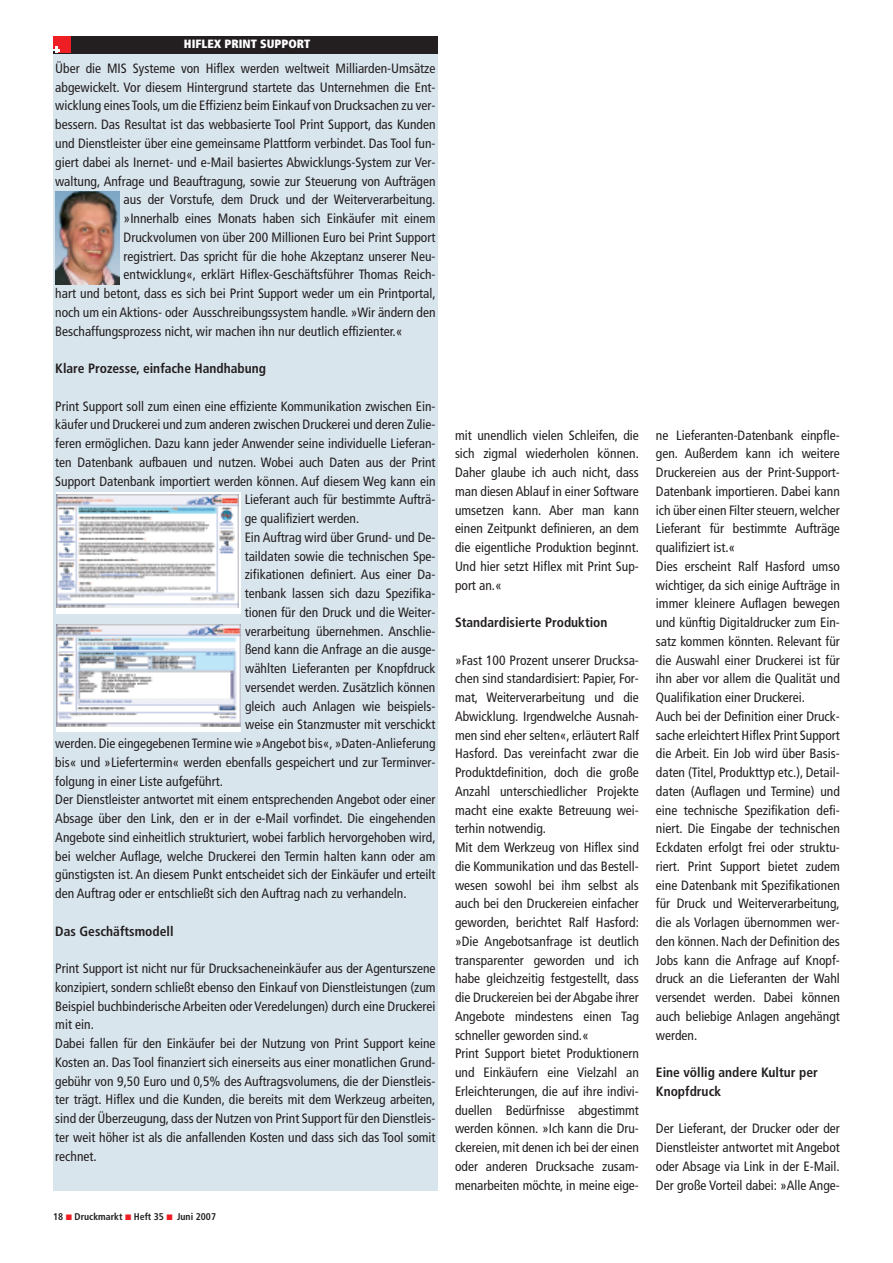
<style>
.page{position:relative;width:893px;height:1263px;background:#fff}
.page>*{position:absolute;margin:0;border:0;box-sizing:border-box;transform-origin:0 0}
.t1{font:condensed 13.5px/18.8px "Frutiger";color:#231f20}
.t2{font:700 condensed 13.5px/18.8px "Frutiger";color:#231f20}
.t3{font:900 condensed 12px "Frutiger";color:#fff}
.t4{font:700 condensed 9.75px "Frutiger";color:#231f20}
</style>
<div class="page">
<div style="left:53px;top:36px;width:385px;height:1155px;background:#d9e5ed"></div>
<div style="left:53px;top:36px;width:385px;height:17px;background:#231f20"></div>
<img style="left:55px;top:191px;width:64px;height:94px">
<div style="left:56px;top:492px;width:184px;height:122px;background:#fff"></div>
<img style="left:56px;top:494px;width:183px;height:113px">
<div style="left:57px;top:625px;width:184px;height:106px;background:#fff"></div>
<img style="left:57px;top:625px;width:184px;height:102px">
<div style="left:53px;top:36px;width:17px;height:17px;background:#ee1e24"></div>
<svg style="left:53px;top:47px;width:7px;height:6px"></svg>
<p class="t3" style="left:184px;top:39px;width:128px">HIFLEX PRINT SUPPORT</p>
<p class="t1" style="left:55px;top:60px;width:382px">Über die MIS Systeme von Hiflex werden weltweit Milliarden-Umsätze</p>
<p class="t1" style="left:55px;top:79px;width:382px">abgewickelt. Vor diesem Hintergrund startete das Unternehmen die Ent-</p>
<p class="t1" style="left:55px;top:97px;width:382px">wicklung eines Tools, um die Effizienz beim Einkauf von Drucksachen zu ver-</p>
<p class="t1" style="left:55px;top:116px;width:382px">bessern. Das Resultat ist das webbasierte Tool Print Support, das Kunden</p>
<p class="t1" style="left:55px;top:135px;width:382px">und Dienstleister über eine gemeinsame Plattform verbindet. Das Tool fun-</p>
<p class="t1" style="left:55px;top:154px;width:382px">giert dabei als Inernet- und e-Mail basiertes Abwicklungs-System zur Ver-</p>
<p class="t1" style="left:55px;top:172px;width:382px">waltung, Anfrage und Beauftragung, sowie zur Steuerung von Aufträgen</p>
<p class="t1" style="left:124px;top:191px;width:313px">aus der Vorstufe, dem Druck und der Weiterverarbeitung.</p>
<p class="t1" style="left:124px;top:210px;width:313px">»Innerhalb eines Monats haben sich Einkäufer mit einem</p>
<p class="t1" style="left:124px;top:229px;width:313px">Druckvolumen von über 200 Millionen Euro bei Print Support</p>
<p class="t1" style="left:124px;top:247px;width:313px">registriert. Das spricht für die hohe Akzeptanz unserer Neu-</p>
<p class="t1" style="left:124px;top:266px;width:313px">entwicklung«, erklärt Hiflex-Geschäftsführer Thomas Reich-</p>
<p class="t1" style="left:55px;top:285px;width:382px">hart und betont, dass es sich bei Print Support weder um ein Printportal,</p>
<p class="t1" style="left:55px;top:304px;width:382px">noch um ein Aktions- oder Ausschreibungssystem handle. »Wir ändern den</p>
<p class="t1" style="left:55px;top:322px;width:349px">Beschaffungsprozess nicht, wir machen ihn nur deutlich effizienter.«</p>
<p class="t2" style="left:55px;top:360px;width:212px">Klare Prozesse, einfache Handhabung</p>
<p class="t1" style="left:55px;top:397px;width:382px">Print Support soll zum einen eine effiziente Kommunikation zwischen Ein-</p>
<p class="t1" style="left:55px;top:416px;width:382px">käufer und Druckerei und zum anderen zwischen Druckerei und deren Zulie-</p>
<p class="t1" style="left:55px;top:435px;width:382px">feren ermöglichen. Dazu kann jeder Anwender seine individuelle Lieferan-</p>
<p class="t1" style="left:55px;top:454px;width:382px">ten Datenbank aufbauen und nutzen. Wobei auch Daten aus der Print</p>
<p class="t1" style="left:55px;top:472px;width:382px">Support Datenbank importiert werden können. Auf diesem Weg kann ein</p>
<p class="t1" style="left:245px;top:491px;width:192px">Lieferant auch für bestimmte Aufträ-</p>
<p class="t1" style="left:245px;top:510px;width:116px">ge qualifiziert werden.</p>
<p class="t1" style="left:245px;top:529px;width:192px">Ein Auftrag wird über Grund- und De-</p>
<p class="t1" style="left:245px;top:547px;width:192px">taildaten sowie die technischen Spe-</p>
<p class="t1" style="left:245px;top:566px;width:192px">zifikationen definiert. Aus einer Da-</p>
<p class="t1" style="left:245px;top:585px;width:192px">tenbank lassen sich dazu Spezifika-</p>
<p class="t1" style="left:245px;top:604px;width:192px">tionen für den Druck und die Weiter-</p>
<p class="t1" style="left:245px;top:622px;width:192px">verarbeitung übernehmen. Anschlie-</p>
<p class="t1" style="left:245px;top:641px;width:192px">ßend kann die Anfrage an die ausge-</p>
<p class="t1" style="left:245px;top:660px;width:192px">wählten Lieferanten per Knopfdruck</p>
<p class="t1" style="left:245px;top:679px;width:192px">versendet werden. Zusätzlich können</p>
<p class="t1" style="left:245px;top:697px;width:192px">gleich auch Anlagen wie beispiels-</p>
<p class="t1" style="left:245px;top:716px;width:192px">weise ein Stanzmuster mit verschickt</p>
<p class="t1" style="left:55px;top:735px;width:382px">werden. Die eingegebenen Termine wie »Angebot bis«, »Daten-Anlieferung</p>
<p class="t1" style="left:55px;top:754px;width:382px">bis« und »Liefertermin« werden ebenfalls gespeichert und zur Terminver-</p>
<p class="t1" style="left:55px;top:772px;width:169px">folgung in einer Liste aufgeführt.</p>
<p class="t1" style="left:55px;top:791px;width:382px">Der Dienstleister antwortet mit einem entsprechenden Angebot oder einer</p>
<p class="t1" style="left:55px;top:810px;width:382px">Absage über den Link, den er in der e-Mail vorfindet. Die eingehenden</p>
<p class="t1" style="left:55px;top:829px;width:382px">Angebote sind einheitlich strukturiert, wobei farblich hervorgehoben wird,</p>
<p class="t1" style="left:55px;top:847px;width:382px">bei welcher Auflage, welche Druckerei den Termin halten kann oder am</p>
<p class="t1" style="left:55px;top:866px;width:382px">günstigsten ist. An diesem Punkt entscheidet sich der Einkäufer und erteilt</p>
<p class="t1" style="left:55px;top:885px;width:353px">den Auftrag oder er entschließt sich den Auftrag nach zu verhandeln.</p>
<p class="t2" style="left:55px;top:922px;width:120px">Das Geschäftsmodell</p>
<p class="t1" style="left:55px;top:960px;width:382px">Print Support ist nicht nur für Drucksacheneinkäufer aus der Agenturszene konzipiert, sondern schließt ebenso den Einkauf von Dienstleistungen (zum Beispiel buchbinderische Arbeiten oder Veredelungen) durch eine Druckerei mit ein.<br>Dabei fallen für den Einkäufer bei der Nutzung von Print Support keine Kosten an. Das Tool finanziert sich einerseits aus einer monatlichen Grund&shy;gebühr von 9,50 Euro und 0,5% des Auftragsvolumens, die der Dienstleis&shy;ter trägt. Hiflex und die Kunden, die bereits mit dem Werkzeug arbeiten, sind der Überzeugung, dass der Nutzen von Print Support für den Dienstleis&shy;ter weit höher ist als die anfallenden Kosten und dass sich das Tool somit rechnet.</p>
<p class="t4" style="left:53px;top:1212px;width:112px">18 Druckmarkt Heft 35</p>
<p class="t4" style="left:177px;top:1212px;width:40px">Juni 2007</p>
<p class="t1" style="left:455px;top:427px;width:185px;text-align:justify">mit unendlich vielen Schleifen, die sich zigmal wiederholen können.<br>Daher glaube ich auch nicht, dass man diesen Ablauf in einer Software umsetzen kann. Aber man kann einen Zeitpunkt definieren, an dem die eigentliche Produktion beginnt.<br>Und hier setzt Hiflex mit Print Sup&shy;port an.«</p>
<p class="t2" style="left:455px;top:614px;width:154px">Standardisierte Produktion</p>
<p class="t1" style="left:455px;top:652px;width:185px">»Fast 100 Prozent unserer Drucksa&shy;chen sind standardisiert: Papier, For&shy;mat, Weiterverarbeitung und die Abwicklung. Irgendwelche Ausnah&shy;men sind eher selten«, erläutert Ralf Hasford. Das vereinfacht zwar die Produktdefinition, doch die große Anzahl unterschiedlicher Projekte macht eine exakte Betreuung wei&shy;terhin notwendig.<br>Mit dem Werkzeug von Hiflex sind die Kommunikation und das Bestell&shy;wesen sowohl bei ihm selbst als auch bei den Druckereien einfacher geworden, berichtet Ralf Hasford: »Die Angebotsanfrage ist deutlich transparenter geworden und ich habe gleichzeitig festgestellt, dass die Druckereien bei der Abgabe ihrer Angebote mindestens einen Tag schneller geworden sind.«<br>Print Support bietet Produktionern und Einkäufern eine Vielzahl an Erleichterungen, die auf ihre indivi&shy;duellen Bedürfnisse abgestimmt werden können. »Ich kann die Dru&shy;ckereien, mit denen ich bei der einen oder anderen Drucksache zusam&shy;menarbeiten möchte, in meine eige-</p>
<p class="t1" style="left:656px;top:427px;width:185px">ne Lieferanten-Datenbank einpfle&shy;gen. Außerdem kann ich weitere Druckereien aus der Print-Support-Datenbank importieren. Dabei kann ich über einen Filter steuern, welcher Lieferant für bestimmte Aufträge qualifiziert ist.«<br>Dies erscheint Ralf Hasford umso wichtiger, da sich einige Aufträge in immer kleinere Auflagen bewegen und künftig Digitaldrucker zum Ein&shy;satz kommen könnten. Relevant für die Auswahl einer Druckerei ist für ihn aber vor allem die Qualität und Qualifikation einer Druckerei.<br>Auch bei der Definition einer Druck&shy;sache erleichtert Hiflex Print Support die Arbeit. Ein Job wird über Basis&shy;daten (Titel, Produkttyp etc.), Detail&shy;daten (Auflagen und Termine) und eine technische Spezifikation defi&shy;niert. Die Eingabe der technischen Eckdaten erfolgt frei oder struktu&shy;riert. Print Support bietet zudem eine Datenbank mit Spezifikationen für Druck und Weiterverarbeitung, die als Vorlagen übernommen wer&shy;den können. Nach der Definition des Jobs kann die Anfrage auf Knopf&shy;druck an die Lieferanten der Wahl versendet werden. Dabei können auch beliebige Anlagen angehängt werden.</p>
<p class="t2" style="left:656px;top:1064px;width:163px">Eine völlig andere Kultur per<br>Knopfdruck</p>
<p class="t1" style="left:656px;top:1120px;width:185px;text-align:justify">Der Lieferant, der Drucker oder der Dienstleister antwortet mit Angebot oder Absage via Link in der E-Mail.<br>Der große Vorteil dabei: »Alle Ange-</p>
</div>
